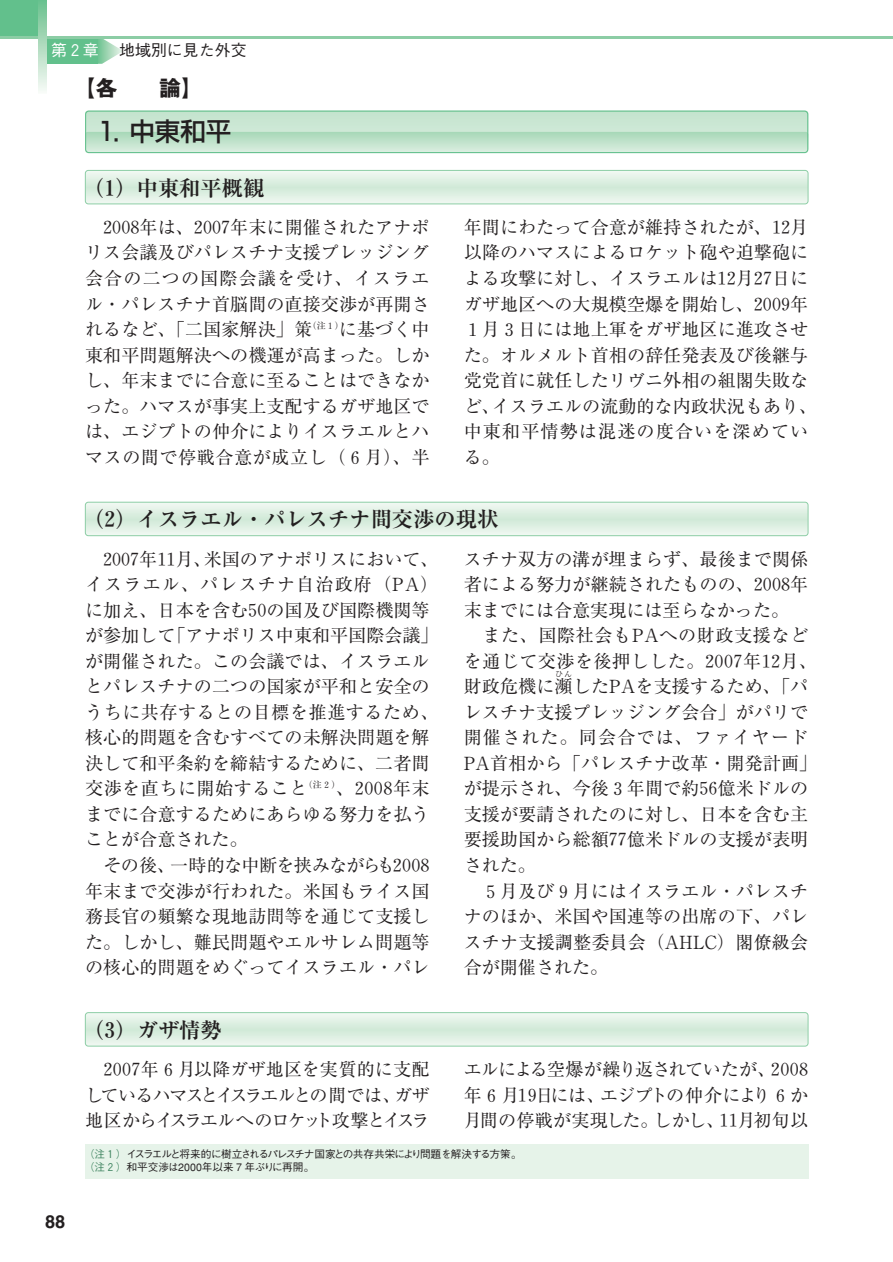
<style>
.page{position:relative;width:893px;height:1262px;background:#fff}
.page>*{position:absolute;margin:0;border:0;box-sizing:border-box;transform-origin:0 0}
.t1{font:500 25.5px "Shin Go";color:#231f20}
.t2{font:700 21.3px "Ryumin";color:#231f20}
.t3{font:700 21.3px "Gothic MB101";color:#231f20}
.t4{font:18.15px/25.5px "Ryumin";letter-spacing:.005em;color:#231f20;text-align:justify}
.t5{font:18.15px/25.5px "Ryumin";letter-spacing:.025em;color:#231f20;text-align:center}
.t6{font:18.15px "Midashi Go MB31";color:#231f20}
.t7{font:500 15.9px "Gothic BBB";color:#231f20}
.t8{font:500 15.9px "Gothic BBB";color:#fff}
.t9{font:500 10.65px/12.8px "Gothic BBB";letter-spacing:-.05em;color:#231f20}
.t10{font:7.95px "Ryumin";color:#231f20}
.s1{font-family:"Ryumin Num"}
.s2{color:#3c825e}
</style>
<div class="page">
<svg style="left:98px;top:38px;width:25px;height:26px"></svg>
<div style="left:47px;top:38px;width:51px;height:26px;background:#62c08c"></div>
<div style="left:0;top:0;width:47px;height:38px;background:#62c08c"></div>
<hr style="left:0;top:36px;width:892px;height:2px;background:#8ccda5">
<svg style="left:38px;top:4px;width:9px;height:87px"></svg>
<svg style="left:86px;top:502px;width:721px;height:33px;background:#dff0e3"></svg>
<div style="left:85px;top:502px;width:723px;height:34px;border:1px solid #8ccda5;border-radius:3px"></div>
<div style="left:85px;top:111px;width:723px;height:42px;background:#c9e6d2;border-radius:3px"></div>
<svg style="left:85px;top:132px;width:723px;height:19px"></svg>
<div style="left:85px;top:111px;width:723px;height:42px;border:1px solid #62c08c;border-radius:3px"></div>
<svg style="left:86px;top:171px;width:721px;height:33px;background:#dff0e3"></svg>
<div style="left:85px;top:170px;width:723px;height:34px;border:1px solid #8ccda5;border-radius:3px"></div>
<div style="left:85px;top:1144px;width:723px;height:34px;background:#e6f3e9"></div>
<svg style="left:86px;top:1012px;width:721px;height:33px;background:#dff0e3"></svg>
<div style="left:85px;top:1012px;width:723px;height:34px;border:1px solid #8ccda5;border-radius:3px"></div>
<p class="t8" style="left:51px;top:44px;width:49px">第２章</p>
<p class="t7" style="left:119px;top:44px;width:129px">地域別に見た外交</p>
<p class="t3" style="left:74px;top:80px;width:129px">【各　　論】</p>
<h1 class="t1" style="left:94px;top:122px;width:139px">１．中東和平</h1>
<p class="t2" style="left:83px;top:180px;width:183px">（１）中東和平概観</p>
<p class="t4" style="left:85px;top:217px;width:346px;text-indent:18px"><span class="s1">2008</span>年は、<span class="s1">2007</span>年末に開催されたアナポリス会議及びパレスチナ支援プレッジング会合の二つの国際会議を受け、イスラエル・パレスチナ首脳間の直接交渉が再開されるなど、「二国家解決」策<sup>（注１）</sup>に基づく中東和平問題解決への機運が高まった。しかし、年末までに合意に至ることはできなかった。ハマスが事実上支配するガザ地区では、エジプトの仲介によりイスラエルとハマスの間で停戦合意が成立し（６月）、半</p>
<p class="t4" style="left:463px;top:217px;width:355px;text-align:left">年間にわたって合意が維持されたが、<span class="s1">12</span>月以降のハマスによるロケット砲や迫撃砲による攻撃に対し、イスラエルは<span class="s1">12</span>月<span class="s1">27</span>日にガザ地区への大規模空爆を開始し、<span class="s1">2009</span>年<br>１月３日には地上軍をガザ地区に進攻させた。オルメルト首相の辞任発表及び後継与党党首に就任したリヴニ外相の組閣失敗など、イスラエルの流動的な内政状況もあり、中東和平情勢は混迷の度合いを深めている。</p>
<p class="t2" style="left:83px;top:512px;width:417px">（２）イスラエル・パレスチナ間交渉の現状</p>
<p class="t4" style="left:85px;top:548px;width:355px;text-align:left;text-indent:18px"><span class="s1">2007</span>年<span class="s1">11</span>月、米国のアナポリスにおいて、イスラエル、パレスチナ自治政府（PA）に加え、日本を含む<span class="s1">50</span>の国及び国際機関等が参加して「アナポリス中東和平国際会議」が開催された。この会議では、イスラエルとパレスチナの二つの国家が平和と安全のうちに共存するとの目標を推進するため、核心的問題を含むすべての未解決問題を解決して和平条約を締結するために、二者間交渉を直ちに開始すること<sup>（注２）</sup>、<span class="s1">2008</span>年末までに合意するためにあらゆる努力を払うことが合意された。</p>
<p class="t4" style="left:85px;top:855px;width:346px;text-indent:18px">その後、一時的な中断を挟みながらも<span class="s1">2008</span>年末まで交渉が行われた。米国もライス国務長官の頻繁な現地訪問等を通じて支援した。しかし、難民問題やエルサレム問題等の核心的問題をめぐってイスラエル・パレ</p>
<p class="t4" style="left:463px;top:548px;width:346px">スチナ双方の溝が埋まらず、最後まで関係者による努力が継続されたものの、<span class="s1">2008</span>年末までには合意実現には至らなかった。</p>
<p class="t5" style="left:463px;top:625px;width:355px">また、国際社会もPAへの財政支援など<br>を通じて交渉を後押しした。<span class="s1">2007</span>年<span class="s1">12</span>月、財政危機に瀕したPAを支援するため、「パ</p>
<p class="t10" style="left:555px;top:671px;width:19px">ひん</p>
<p class="t4" style="left:463px;top:701px;width:355px;text-align:left">レスチナ支援プレッジング会合」がパリで開催された。同会合では、ファイヤード<br>PA首相から「パレスチナ改革・開発計画」が提示され、今後３年間で約<span class="s1">56</span>億米ドルの支援が要請されたのに対し、日本を含む主要援助国から総額<span class="s1">77</span>億米ドルの支援が表明された。</p>
<p class="t4" style="left:463px;top:880px;width:346px;text-indent:18px">５月及び９月にはイスラエル・パレスチナのほか、米国や国連等の出席の下、パレスチナ支援調整委員会（AHLC）閣僚級会合が開催された。</p>
<p class="t2" style="left:83px;top:1022px;width:140px">（３）ガザ情勢</p>
<p class="t4" style="left:85px;top:1059px;width:346px;text-indent:18px"><span class="s1">2007</span>年６月以降ガザ地区を実質的に支配しているハマスとイスラエルとの間では、ガザ地区からイスラエルへのロケット攻撃とイスラ</p>
<p class="t4" style="left:463px;top:1059px;width:346px">エルによる空爆が繰り返されていたが、<span class="s1">2008</span>年６月<span class="s1">19</span>日には、エジプトの仲介により６か月間の停戦が実現した。しかし、<span class="s1">11</span>月初旬以</p>
<p class="t6" style="left:45px;top:1214px;width:22px">88</p>
<p class="t9" style="left:84px;top:1149px;width:439px"><span class="s2">（注１）</span>イスラエルと将来的に樹立されるパレスチナ国家との共存共栄により問題を解決する方策。<span class="s2">（注２）</span>和平交渉は2000年以来 7 年ぶりに再開。</p>
</div>
